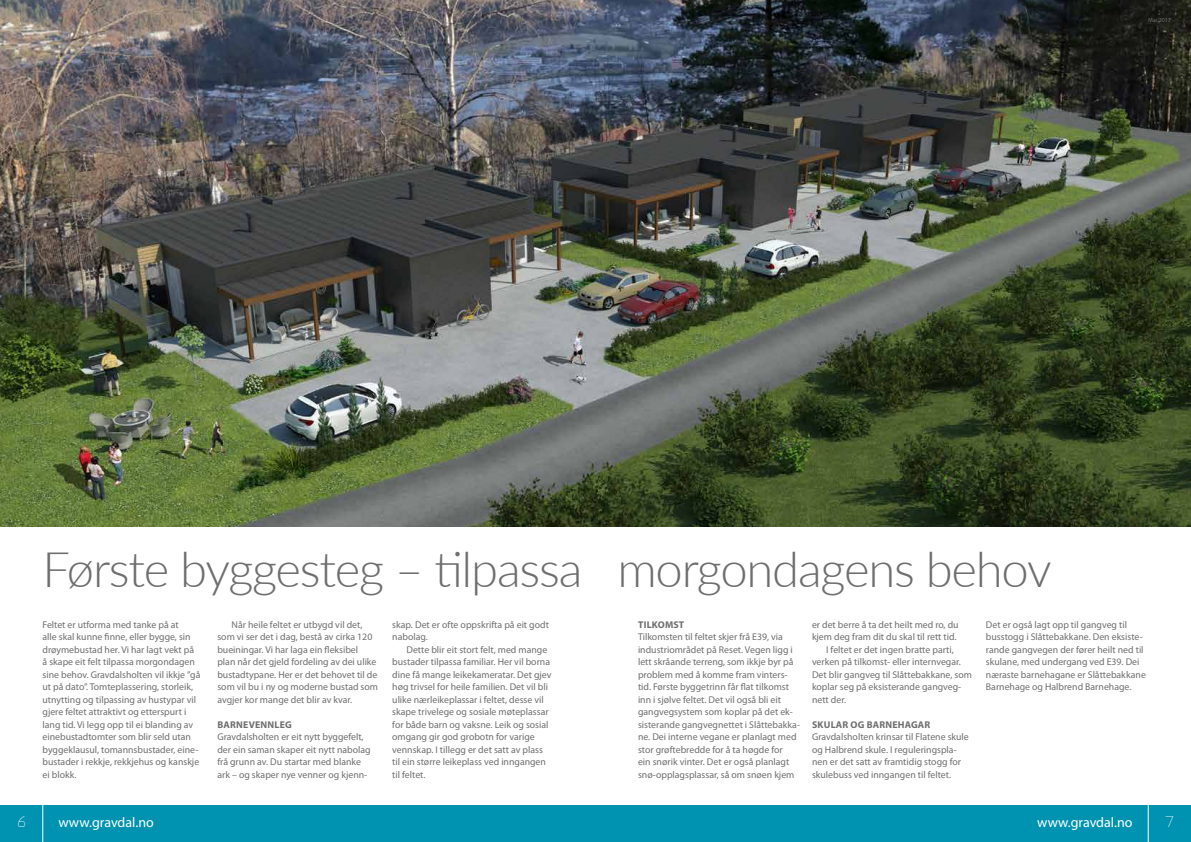
<style>
.page{position:relative;width:1191px;height:842px;background:#fff}
.page>*{position:absolute;margin:0;border:0;box-sizing:border-box;transform-origin:0 0}
.t1{font:300 49px "Lato";letter-spacing:-.025em;color:#6e6e6e}
.t2{font:14px "Myriad Pro";color:#fff}
.t3{font:300 14px "Infinity";color:#fff}
.t4{font:9.8px/12.5px "Myriad Pro";color:#6e6e6e}
.t5{font:700 9.8px "Myriad Pro";letter-spacing:.02em;color:#6e6e6e}
.t6{font:6px "Myriad Pro";color:#6e6e6e}
</style>
<div class="page">
<img style="left:0;top:0;width:1191px;height:527px">
<div style="left:0;top:805px;width:1191px;height:37px;background:#0093b1"></div>
<hr style="left:43px;top:799px;width:1px;height:43px;background:#fff">
<hr style="left:1148px;top:799px;width:1px;height:43px;background:#fff">
<p class="t6" style="left:20px;top:16px;width:24px">Mai 2017</p>
<p class="t6" style="left:1148px;top:16px;width:24px">Mai 2017</p>
<h2 class="t3" style="left:17px;top:811px;width:10px">6</h2>
<h1 class="t1" style="left:43px;top:536px;width:1010px">Første byggesteg – tilpassa morgondagens behov</h1>
<p class="t5" style="left:638px;top:618px;width:48px">TILKOMST</p>
<p class="t4" style="left:638px;top:631px;width:163px">Tilkomsten til feltet skjer frå E39, via industriområdet på Reset. Vegen ligg i lett skråande terreng, som ikkje byr på problem med å komme fram vinters&shy;tid. Første byggetrinn får flat tilkomst inn i sjølve feltet. Det vil også bli eit gangvegsystem som koplar på det ek&shy;sisterande gangvegnettet i Slåttebakka&shy;ne. Dei interne vegane er planlagt med stor grøftebredde for å ta høgde for<br>ein snørik vinter. Det er også planlagt snø-opplagsplassar, så om snøen kjem</p>
<p class="t4" style="left:43px;top:618px;width:159px">Feltet er utforma med tanke på at<br>alle skal kunne finne, eller bygge, sin drøymebustad her. Vi har lagt vekt på å skape eit felt tilpassa morgondagen sine behov. Gravdalsholten vil ikkje ”gå ut på dato”. Tomteplassering, storleik, utnytting og tilpassing av hustypar vil gjere feltet attraktivt og etterspurt i lang tid. Vi legg opp til ei blanding av einebustadtomter som blir seld utan byggeklausul, tomannsbustader, eine&shy;bustader i rekkje, rekkjehus og kanskje ei blokk.</p>
<p class="t4" style="left:217px;top:618px;width:162px;text-indent:14px">Når heile feltet er utbygd vil det, som vi ser det i dag, bestå av cirka 120 bueiningar. Vi har laga ein fleksibel plan når det gjeld fordeling av dei ulike bustadtypane. Her er det behovet til de som vil bu i ny og moderne bustad som avgjer kor mange det blir av kvar.</p>
<p class="t4" style="left:392px;top:618px;width:158px">skap. Det er ofte oppskrifta på eit godt nabolag.</p>
<p class="t4" style="left:392px;top:643px;width:161px;text-indent:14px">Dette blir eit stort felt, med mange bustader tilpassa familiar. Her vil borna dine få mange leikekameratar. Det gjev høg trivsel for heile familien. Det vil bli ulike nærleikeplassar i feltet, desse vil skape trivelege og sosiale møteplassar for både barn og vaksne. Leik og sosial omgang gir god grobotn for varige vennskap. I tillegg er det satt av plass til ein større leikeplass ved inngangen til feltet.</p>
<p class="t4" style="left:986px;top:618px;width:161px">Det er også lagt opp til gangveg til busstogg i Slåttebakkane. Den eksiste&shy;rande gangvegen der fører heilt ned til skulane, med undergang ved E39. Dei næraste barnehagane er Slåttebakkane Barnehage og Halbrend Barnehage.</p>
<p class="t4" style="left:812px;top:618px;width:148px">er det berre å ta det heilt med ro, du</p>
<p class="t4" style="left:812px;top:631px;width:146px">kjem deg fram dit du skal til rett tid.</p>
<p class="t4" style="left:826px;top:643px;width:129px">I feltet er det ingen bratte parti,</p>
<p class="t4" style="left:812px;top:656px;width:150px">verken på tilkomst- eller internvegar.</p>
<p class="t4" style="left:812px;top:668px;width:161px">Det blir gangveg til Slåttebakkane, som</p>
<p class="t4" style="left:812px;top:681px;width:151px">koplar seg på eksisterande gangveg-</p>
<p class="t4" style="left:812px;top:693px;width:36px">nett der.</p>
<p class="t5" style="left:812px;top:718px;width:120px">SKULAR OG BARNEHAGAR</p>
<p class="t4" style="left:812px;top:731px;width:158px">Gravdalsholten krinsar til Flatene skule og Halbrend skule. I reguleringspla&shy;nen er det satt av framtidig stogg for skulebuss ved inngangen til feltet.</p>
<p class="t5" style="left:217px;top:718px;width:76px">BARNEVENNLEG</p>
<p class="t4" style="left:217px;top:731px;width:155px">Gravdalsholten er eit nytt byggefelt, der ein saman skaper eit nytt nabolag frå grunn av. Du startar med blanke ark – og skaper nye venner og kjenn-</p>
<h2 class="t2" style="left:58px;top:814px;width:97px">www.gravdal.no</h2>
<h2 class="t2" style="left:1037px;top:814px;width:97px">www.gravdal.no</h2>
<h2 class="t3" style="left:1165px;top:811px;width:10px">7</h2>
</div>
